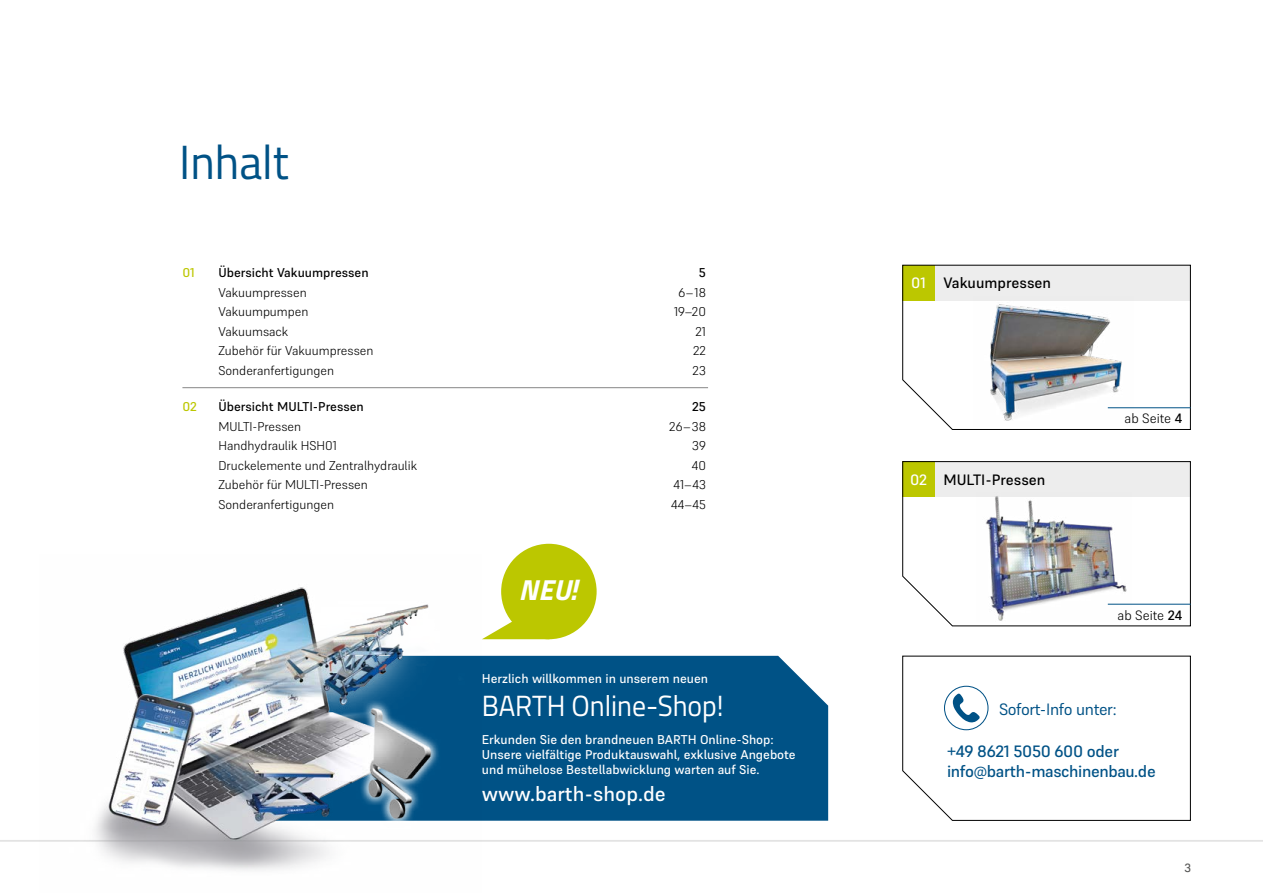
<style>
.page{position:relative;width:1263px;height:893px;background:#fff}
.page>*{position:absolute;margin:0;border:0;box-sizing:border-box;transform-origin:0 0}
.t1{font:48px "Titillium Web";color:#005286;scale:.95 1}
.t2{font:29.25px "Titillium Web";color:#fff;scale:.95 1}
.t3{font:italic 700 28.95px "Titillium Web";color:#fff}
.t4{font:500 20.55px "Supreme";color:#fff}
.t5{font:500 16.35px/19.6px "Supreme";letter-spacing:-.02em;color:#005286}
.t6{font:16.35px "Supreme";letter-spacing:-.02em;color:#005286}
.t7{font:500 15px "Supreme";color:#000}
.t8{font:300 13.5px "Supreme";color:#000}
.t9{font:300 12.75px "Supreme";color:#000}
.t10{font:500 12.75px/15.3px "Supreme";color:#fff}
.t11{font:500 12.75px "Supreme";color:#000}
.t12{font:500 12.75px "Supreme";color:#bcc700}
.t13{font:500 12px "Supreme";color:#575756}
.s1{color:#fff}
.s2{font-weight:500}
</style>
<div class="page">
<svg style="left:902px;top:265px;width:289px;height:165px"></svg>
<img style="left:974px;top:296px;width:160px;height:131px">
<hr style="left:1108px;top:407px;width:83px;height:1px;background:#005286">
<svg style="left:902px;top:461px;width:289px;height:165px"></svg>
<img style="left:976px;top:493px;width:155px;height:129px">
<hr style="left:1108px;top:604px;width:83px;height:1px;background:#005286">
<hr style="left:0;top:840px;width:1263px;height:1px;background:#e3e3e3">
<div style="left:482px;top:656px;width:346px;height:165px;background:#005286"></div>
<img style="left:40px;top:587px;width:442px;height:284px">
<div style="left:501px;top:544px;width:96px;height:95px;background:#bcc700;border-radius:50%"></div>
<svg style="left:482px;top:615px;width:60px;height:24px"></svg>
<svg style="left:902px;top:655px;width:289px;height:166px"></svg>
<svg style="left:953px;top:693px;width:27px;height:29px"></svg>
<div style="left:944px;top:686px;width:44px;height:44px;border:1px solid #005286;border-radius:50%"></div>
<hr style="left:182px;top:387px;width:526px;height:1px;background:#878787">
<h1 class="t1" style="left:179px;top:127px;width:117px">Inhalt</h1>
<p class="t12" style="left:182px;top:265px;width:14px">01</p>
<p class="t11" style="left:218px;top:265px;width:152px">Übersicht Vakuumpressen</p>
<p class="t11" style="left:699px;top:265px;width:9px">5</p>
<p class="t9" style="left:218px;top:285px;width:90px">Vakuumpressen</p>
<p class="t9" style="left:678px;top:285px;width:29px">6–18</p>
<p class="t9" style="left:218px;top:304px;width:92px">Vakuumpumpen</p>
<p class="t9" style="left:674px;top:304px;width:33px">19–20</p>
<p class="t9" style="left:218px;top:324px;width:71px">Vakuumsack</p>
<p class="t9" style="left:695px;top:324px;width:12px">21</p>
<p class="t9" style="left:218px;top:343px;width:156px">Zubehör für Vakuumpressen</p>
<p class="t9" style="left:693px;top:343px;width:14px">22</p>
<p class="t9" style="left:218px;top:363px;width:117px">Sonderanfertigungen</p>
<p class="t9" style="left:693px;top:363px;width:15px">23</p>
<p class="t12" style="left:182px;top:399px;width:16px">02</p>
<p class="t11" style="left:218px;top:399px;width:147px">Übersicht MULTI-Pressen</p>
<p class="t11" style="left:692px;top:399px;width:15px">25</p>
<p class="t9" style="left:218px;top:419px;width:84px">MULTI-Pressen</p>
<p class="t9" style="left:669px;top:419px;width:38px">26–38</p>
<p class="t9" style="left:218px;top:438px;width:120px">Handhydraulik HSH01</p>
<p class="t9" style="left:692px;top:438px;width:15px">39</p>
<p class="t9" style="left:218px;top:458px;width:200px">Druckelemente und Zentralhydraulik</p>
<p class="t9" style="left:692px;top:458px;width:16px">40</p>
<p class="t9" style="left:218px;top:477px;width:151px">Zubehör für MULTI-Pressen</p>
<p class="t9" style="left:673px;top:477px;width:34px">41–43</p>
<p class="t9" style="left:218px;top:497px;width:117px">Sonderanfertigungen</p>
<p class="t9" style="left:671px;top:497px;width:36px">44–45</p>
<h3 class="t3" style="left:519px;top:567px;width:59px">NEU!</h3>
<p class="t10" style="left:482px;top:671px;width:228px">Herzlich willkommen in unserem neuen</p>
<h2 class="t2" style="left:482px;top:685px;width:256px">BARTH Online-Shop!</h2>
<p class="t10" style="left:482px;top:731px;width:315px">Erkunden Sie den brandneuen BARTH Online-Shop:<br>Unsere vielfältige Produktauswahl, exklusive Angebote und mühelose Bestellabwicklung warten auf Sie.</p>
<h3 class="t4" style="left:482px;top:781px;width:185px">www.barth-shop.de</h3>
<p class="t7" style="left:911px;top:274px;width:141px"><span class="s1">01</span> Vakuumpressen</p>
<p class="t7" style="left:910px;top:470px;width:137px"><span class="s1">02</span> MULTI-Pressen</p>
<p class="t8" style="left:1124px;top:410px;width:59px">ab Seite <span class="s2">4</span></p>
<p class="t8" style="left:1117px;top:607px;width:66px">ab Seite <span class="s2">24</span></p>
<p class="t6" style="left:999px;top:700px;width:119px">Sofort-Info unter:</p>
<p class="t5" style="left:947px;top:741px;width:210px">+49 8621 5050 600 oder info@barth-maschinenbau.de</p>
<p class="t13" style="left:1185px;top:860px;width:8px">3</p>
</div>
